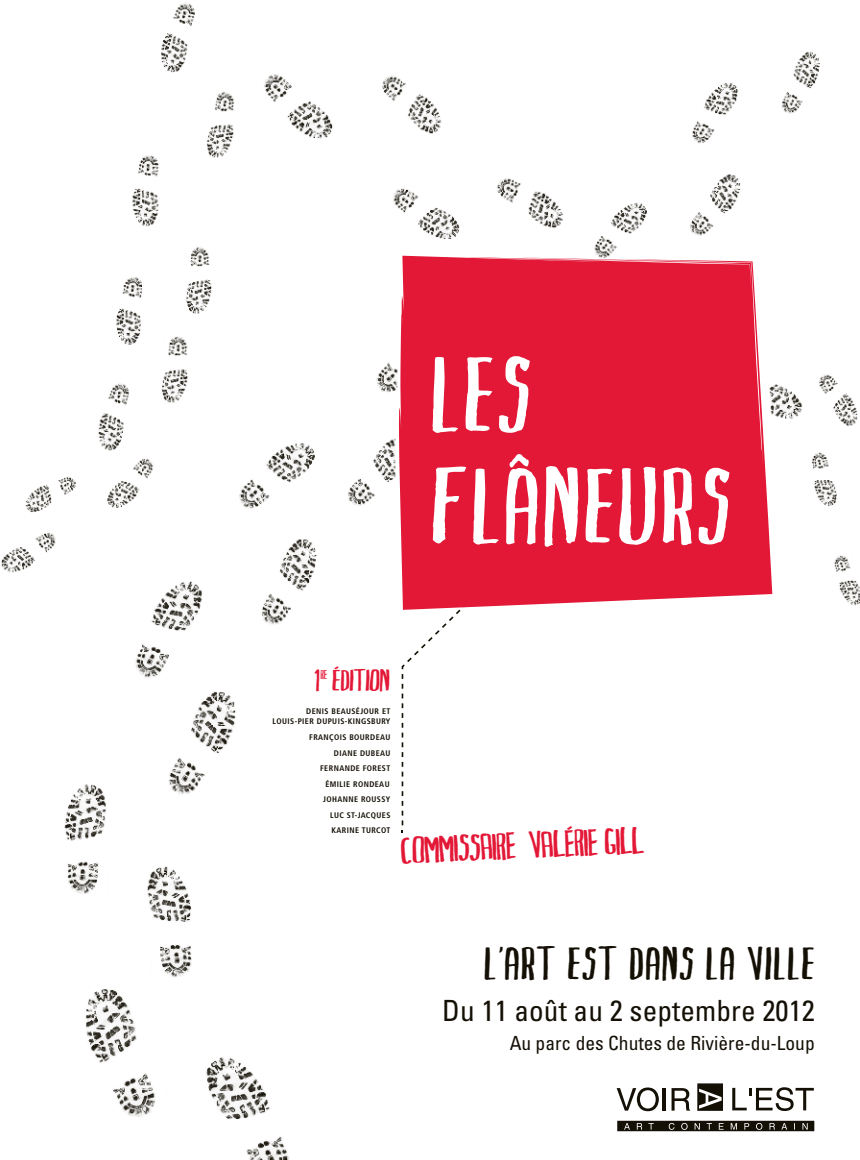
<style>
.page{position:relative;width:860px;height:1160px;background:#fff}
.page>*{position:absolute;margin:0;border:0;box-sizing:border-box;transform-origin:0 0}
.t1{font:44.8px "Markus Ink";letter-spacing:.05em;color:#141006}
.t2{font:36.2px "Markus Ink";color:#e31837}
.t3{font:condensed 29.2px "Univers LT Std";letter-spacing:.005em;color:#141006}
.t4{font:29.2px "Markus Ink";color:#e31837}
.t5{font:condensed 19.4px "Univers LT Std";color:#141006}
.t6{font:12.2px "Markus Ink";color:#e31837}
.t7{font:700 condensed 8.2px/10px "Frutiger LT Std";letter-spacing:.05em;color:#141006;text-align:right}
</style>
<div class="page">
<img style="left:1px;top:3px;width:859px;height:1156px">
<svg style="left:402px;top:610px;width:86px;height:223px"></svg>
<svg style="left:617px;top:1088px;width:42px;height:23px"></svg>
<hr style="left:663px;top:1088px;width:3px;height:23px;background:#141006">
<svg style="left:672px;top:1088px;width:18px;height:23px"></svg>
<svg style="left:732px;top:1087px;width:82px;height:24px"></svg>
<svg style="left:697px;top:1083px;width:26px;height:28px"></svg>
<svg style="left:617px;top:1121px;width:197px;height:10px;background:#2d2920"></svg>
<svg style="left:399px;top:256px;width:373px;height:354px;background:#e73d57"></svg>
<h3 class="t4" style="left:314px;top:665px;width:7px">1</h3>
<h3 class="t6" style="left:321px;top:669px;width:8px">re</h3>
<h3 class="t4" style="left:333px;top:665px;width:59px">ÉDITION</h3>
<p class="t7" style="left:273px;top:706px;width:119px">DENIS BEAUSÉJOUR ET<br>LOUIS-PIER DUPUIS-KINGSBURY</p>
<p class="t7" style="left:334px;top:748px;width:58px">DIANE DUBEAU</p>
<p class="t7" style="left:309px;top:732px;width:83px">FRANÇOIS BOURDEAU</p>
<p class="t7" style="left:320px;top:763px;width:72px">FERNANDE FOREST</p>
<p class="t7" style="left:325px;top:779px;width:66px">ÉMILIE RONDEAU</p>
<p class="t7" style="left:323px;top:794px;width:69px">JOHANNE ROUSSY</p>
<p class="t7" style="left:332px;top:825px;width:60px">KARINE TURCOT</p>
<p class="t7" style="left:330px;top:810px;width:62px">LUC ST-JACQUES</p>
<h2 class="t2" style="left:401px;top:831px;width:244px;rotate:-2deg">Commissaire Valérie Gill</h2>
<h1 class="t1" style="left:485px;top:941px;width:331px">L’ART EST DANS LA VILLE</h1>
<h3 class="t3" style="left:442px;top:992px;width:374px">Du 11 août au 2 septembre 2012</h3>
<h3 class="t5" style="left:510px;top:1031px;width:307px">Au parc des Chutes de Rivière-du-Loup</h3>
</div>
